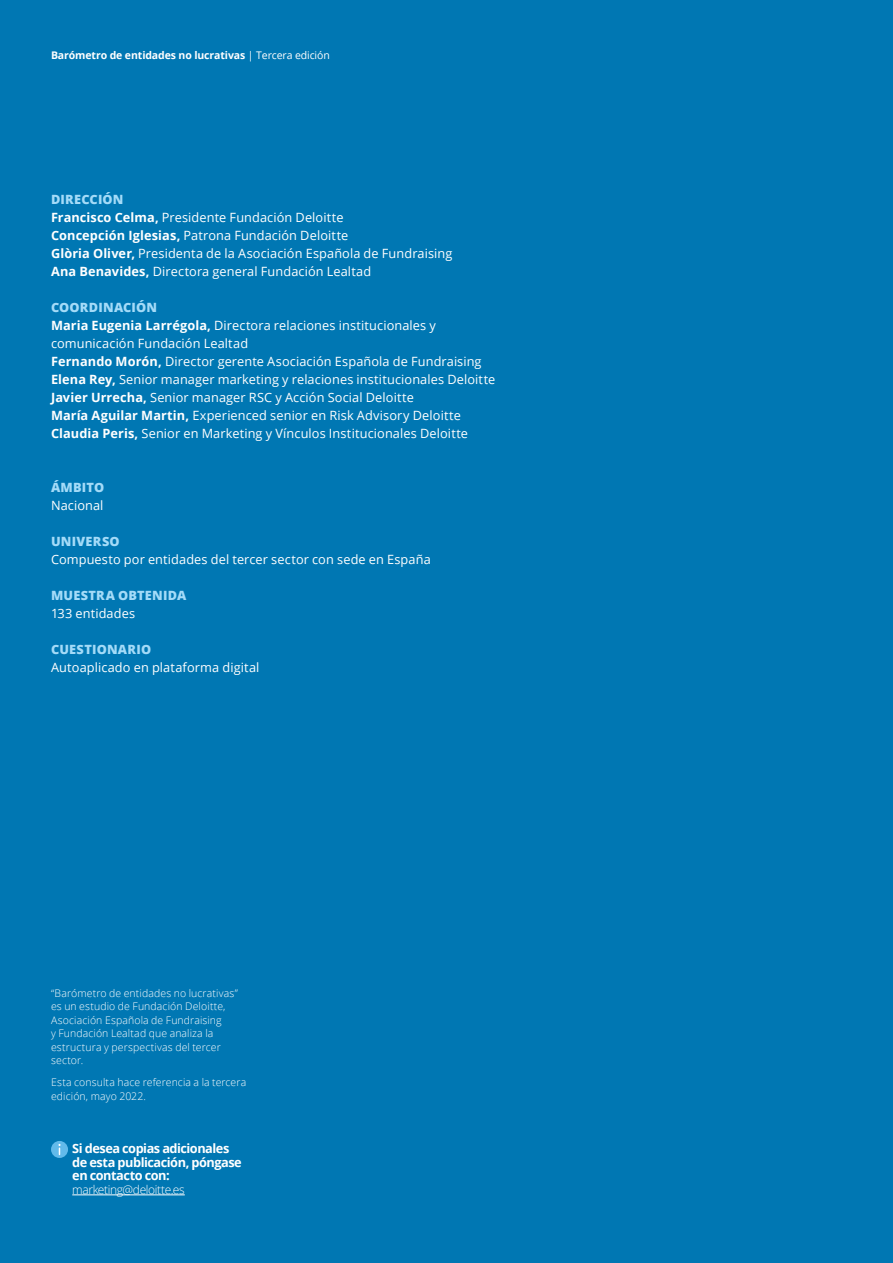
<style>
.page{position:relative;width:893px;height:1263px;background:#0077b3}
.page>*{position:absolute;margin:0;border:0;box-sizing:border-box;transform-origin:0 0}
.t1{font:12.75px/18px "Open Sans";letter-spacing:.01em;color:#fff}
.t2{font:700 12.75px/13.5px "Open Sans";letter-spacing:-.035em;color:#fff}
.t3{font:800 12.75px "Open Sans";letter-spacing:.015em;color:#a4dbf8}
.t4{font:300 12px "Open Sans";letter-spacing:-.035em;color:#fff}
.t5{font:300 10.5px/13.5px "Open Sans";letter-spacing:.01em;color:#fff}
.t6{font:700 10.5px "Open Sans";letter-spacing:-.01em;color:#fff}
.s1{font-weight:400}
.s2{font-weight:800;color:#a4dbf8}
.s3{font-weight:700}
</style>
<div class="page">
<hr style="left:72px;top:1194px;width:113px;height:1px;background:#fff">
<div style="left:51px;top:1141px;width:17px;height:17px;background:#62baea;border-radius:50%"></div>
<svg style="left:58px;top:1144px;width:3px;height:10px"></svg>
<p class="t6" style="left:51px;top:48px;width:280px">Barómetro de entidades no lucrativas <span class="s1">| Tercera edición</span></p>
<p class="t1" style="left:51px;top:190px;width:403px"><span class="s2">DIRECCIÓN<br></span><span class="s3">Francisco Celma,</span> Presidente Fundación Deloitte<br><span class="s3">Concepción Iglesias,</span> Patrona Fundación Deloitte<br><span class="s3">Glòria Oliver,</span> Presidenta de la Asociación Española de Fundraising <span class="s3">Ana Benavides,</span> Directora general Fundación Lealtad</p>
<p class="t1" style="left:51px;top:298px;width:446px"><span class="s2">COORDINACIÓN<br></span><span class="s3">Maria Eugenia Larrégola,</span> Directora relaciones institucionales y comunicación Fundación Lealtad<br><span class="s3">Fernando Morón,</span> Director gerente Asociación Española de Fundraising <span class="s3">Elena Rey,</span> Senior manager marketing y relaciones institucionales Deloitte <span class="s3">Javier Urrecha,</span> Senior manager RSC y Acción Social Deloitte<br><span class="s3">María Aguilar Martin,</span> Experienced senior en Risk Advisory Deloitte <span class="s3">Claudia Peris,</span> Senior en Marketing y Vínculos Institucionales Deloitte</p>
<p class="t3" style="left:51px;top:478px;width:55px">ÁMBITO</p>
<p class="t1" style="left:51px;top:496px;width:54px">Nacional</p>
<p class="t3" style="left:51px;top:532px;width:70px">UNIVERSO</p>
<p class="t1" style="left:51px;top:550px;width:381px">Compuesto por entidades del tercer sector con sede en España</p>
<p class="t3" style="left:51px;top:586px;width:137px">MUESTRA OBTENIDA</p>
<p class="t1" style="left:51px;top:604px;width:86px">133 entidades</p>
<p class="t3" style="left:51px;top:640px;width:102px">CUESTIONARIO</p>
<p class="t1" style="left:51px;top:658px;width:210px">Autoaplicado en plataforma digital</p>
<p class="t5" style="left:51px;top:986px;width:188px">“Barómetro de entidades no lucrativas” es un estudio de Fundación Deloitte,<br>Asociación Española de Fundraising<br>y Fundación Lealtad que analiza la estructura y perspectivas del tercer sector.</p>
<p class="t5" style="left:51px;top:1075px;width:197px">Esta consulta hace referencia a la tercera edición, mayo 2022.</p>
<p class="t2" style="left:72px;top:1142px;width:171px">Si desea copias adicionales de esta publicación, póngase en contacto con:</p>
<p class="t4" style="left:72px;top:1181px;width:114px">marketing@deloitte.es</p>
</div>
